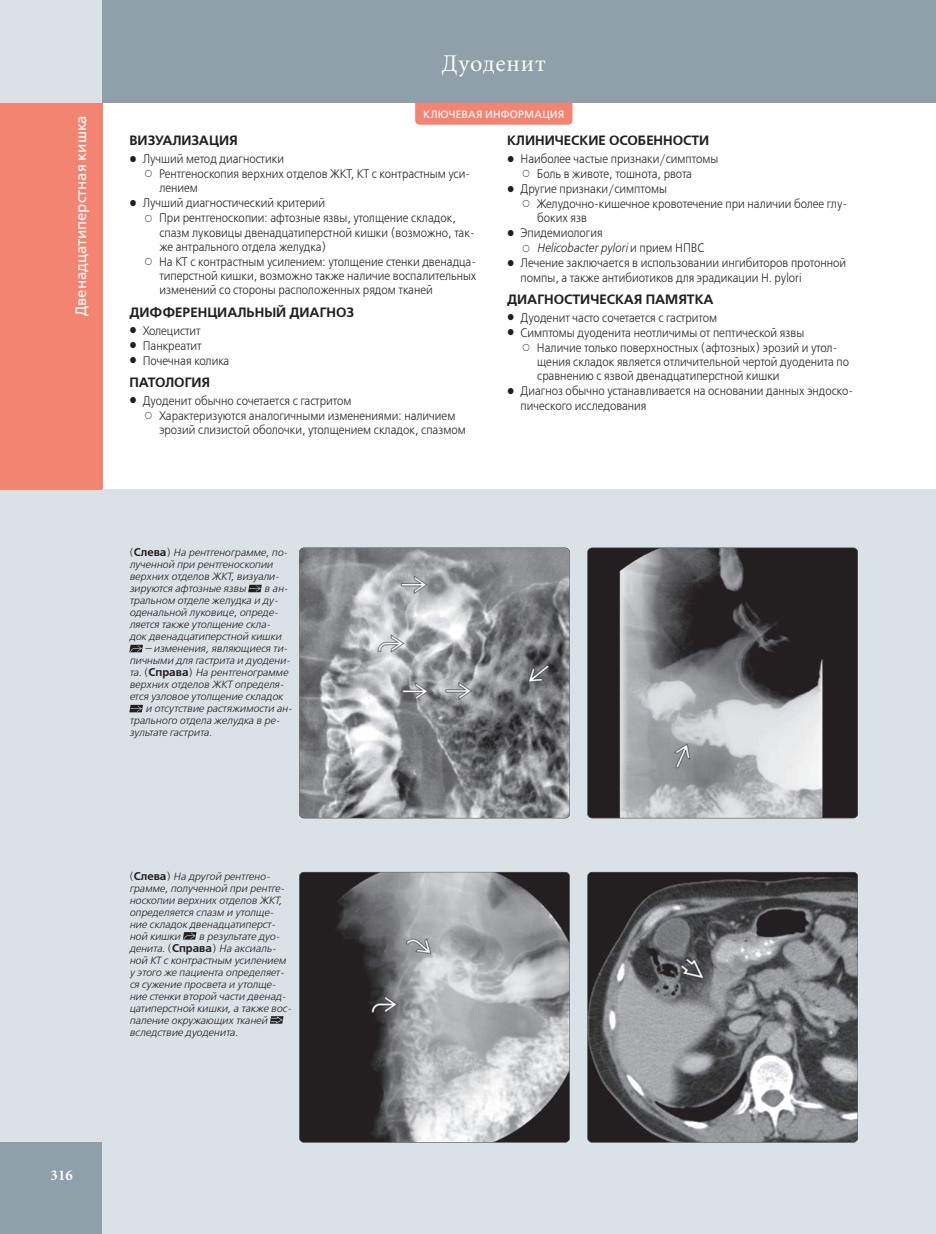
<style>
.page{position:relative;width:936px;height:1234px;background:#fff}
.page>*{position:absolute;margin:0;border:0;box-sizing:border-box;transform-origin:0 0}
.t1{font:24px "Minion Cyr";letter-spacing:.04em;color:#fff}
.t2{font:15px "Free Set C";color:#fff}
.t3{font:700 15px "Minion Cyr";color:#fff}
.t4{font:13.5px "Free Set Demi C";color:#231f20}
.t5{font:12.3px/15px "Free Set Light C";color:#231f20;scale:.91 1}
.t6{font:italic 12.3px "Free Set Light C";color:#231f20;scale:.91 1}
.t7{font:italic 10.5px/12px "Free Set Light C";color:#231f20}
.t8{font:10.5px "Free Set C";letter-spacing:.015em;color:#fff}
.s1{font-style:normal}
.s2{font-family:"Free Set Demi C";font-style:normal;font-size:11.25px}
</style>
<div class="page">
<div style="left:0;top:0;width:102px;height:1142px;background:#dae2e7"></div>
<div style="left:102px;top:0;width:833px;height:103px;background:#8fa0aa"></div>
<div style="left:0;top:103px;width:102px;height:386px;background:#f48472"></div>
<div style="left:0;top:1142px;width:102px;height:91px;background:#8fa0aa"></div>
<div style="left:102px;top:489px;width:833px;height:744px;background:#dae2e7"></div>
<div style="left:415px;top:103px;width:157px;height:22px;background:#f48472"></div>
<svg style="left:248px;top:584px;width:14px;height:8px"></svg>
<svg style="left:129px;top:644px;width:14px;height:8px"></svg>
<svg style="left:129px;top:704px;width:14px;height:8px"></svg>
<svg style="left:183px;top:932px;width:13px;height:7px"></svg>
<svg style="left:270px;top:1016px;width:13px;height:7px"></svg>
<img style="left:299px;top:548px;width:270px;height:269px">
<img style="left:587px;top:548px;width:270px;height:269px">
<img style="left:299px;top:872px;width:270px;height:269px">
<img style="left:587px;top:872px;width:270px;height:269px">
<p class="t2" style="left:73px;top:316px;width:202px;rotate:-90deg">Двенадцатиперстная кишка</p>
<h1 class="t1" style="left:441px;top:49px;width:106px">Дуоденит</h1>
<p class="t8" style="left:423px;top:108px;width:143px">КЛЮЧЕВАЯ ИНФОРМАЦИЯ</p>
<p class="t4" style="left:129px;top:133px;width:110px">ВИЗУАЛИЗАЦИЯ</p>
<p class="t5" style="left:143px;top:152px;width:157px">Лучший метод диагностики</p>
<p class="t5" style="left:159px;top:167px;width:343px">Рентгеноскопия верхних отделов ЖКТ, КТ с контрастным уси‑</p>
<p class="t5" style="left:159px;top:181px;width:44px">лением</p>
<p class="t5" style="left:143px;top:196px;width:202px">Лучший диагностический критерий</p>
<p class="t5" style="left:159px;top:211px;width:327px">При рентгеноскопии: афтозные язвы, утолщение складок,</p>
<p class="t5" style="left:159px;top:225px;width:348px">спазм луковицы двенадцатиперстной кишки (возможно, так‑</p>
<p class="t5" style="left:159px;top:240px;width:185px">же антрального отдела желудка)</p>
<p class="t5" style="left:159px;top:255px;width:350px">На КТ с контрастным усилением: утолщение стенки двенадца‑</p>
<p class="t5" style="left:159px;top:269px;width:350px">типерстной кишки, возможно также наличие воспалительных</p>
<p class="t5" style="left:159px;top:283px;width:302px">изменений со стороны расположенных рядом тканей</p>
<p class="t4" style="left:129px;top:304px;width:226px">ДИФФЕРЕНЦИАЛЬНЫЙ ДИАГНОЗ</p>
<p class="t5" style="left:143px;top:323px;width:97px">Холецистит<br>Панкреатит<br>Почечная колика</p>
<p class="t4" style="left:129px;top:374px;width:82px">ПАТОЛОГИЯ</p>
<p class="t5" style="left:159px;top:393px;width:338px;text-indent:-16px">Дуоденит обычно сочетается с гастритом<br>Характеризуются аналогичными изменениями: наличием эрозий слизистой оболочки, утолщением складок, спазмом</p>
<p class="t4" style="left:507px;top:133px;width:203px">КЛИНИЧЕСКИЕ ОСОБЕННОСТИ</p>
<p class="t5" style="left:520px;top:152px;width:219px">Наиболее частые признаки/симптомы</p>
<p class="t5" style="left:537px;top:167px;width:172px">Боль в животе, тошнота, рвота</p>
<p class="t5" style="left:520px;top:182px;width:162px">Другие признаки/симптомы</p>
<p class="t5" style="left:537px;top:197px;width:342px">Желудочно‑кишечное кровотечение при наличии более глу‑</p>
<p class="t5" style="left:537px;top:211px;width:56px">боких язв</p>
<p class="t5" style="left:520px;top:226px;width:92px">Эпидемиология</p>
<p class="t6" style="left:537px;top:242px;width:185px">Helicobacter pylori <span class="s1">и прием НПВС</span></p>
<p class="t5" style="left:520px;top:256px;width:359px">Лечение заключается в использовании ингибиторов протонной</p>
<p class="t5" style="left:520px;top:270px;width:310px">помпы, а также антибиотиков для эрадикации H. pylori</p>
<p class="t4" style="left:507px;top:291px;width:208px">ДИАГНОСТИЧЕСКАЯ ПАМЯТКА</p>
<p class="t5" style="left:520px;top:310px;width:218px">Дуоденит часто сочетается с гастритом</p>
<p class="t5" style="left:520px;top:325px;width:313px">Симптомы дуоденита неотличимы от пептической язвы</p>
<p class="t5" style="left:537px;top:340px;width:331px">Наличие только поверхностных (афтозных) эрозий и утол‑</p>
<p class="t5" style="left:537px;top:355px;width:344px">щения складок является отличительной чертой дуоденита по</p>
<p class="t5" style="left:537px;top:369px;width:268px">сравнению с язвой двенадцатиперстной кишки</p>
<p class="t5" style="left:520px;top:384px;width:367px">Диагноз обычно устанавливается на основании данных эндоско‑</p>
<p class="t5" style="left:520px;top:398px;width:140px">пического исследования</p>
<p class="t7" style="left:129px;top:547px;width:160px"><span class="s1">(</span><span class="s2">Слева</span><span class="s1">)</span> На рентгенограмме, по‑ лученной при рентгеноскопии верхних отделов ЖКТ, визуали‑ зируются афтозные язвы</p>
<p class="t7" style="left:129px;top:583px;width:160px;text-indent:135px">в ан‑ тральном отделе желудка и ду‑ оденальной луковице, опреде‑ ляется также утолщение скла‑ док двенадцатиперстной кишки</p>
<p class="t7" style="left:144px;top:643px;width:145px">— изменения, являющиеся ти‑</p>
<p class="t7" style="left:129px;top:655px;width:162px">пичными для гастрита и дуодени‑</p>
<p class="t7" style="left:129px;top:667px;width:160px">та. <span class="s1">(</span><span class="s2">Справа</span><span class="s1">)</span> На рентгенограмме</p>
<p class="t7" style="left:129px;top:679px;width:156px">верхних отделов ЖКТ определя‑</p>
<p class="t7" style="left:129px;top:691px;width:155px">ется узловое утолщение складок</p>
<p class="t7" style="left:145px;top:703px;width:148px">и отсутствие растяжимости ан‑</p>
<p class="t7" style="left:129px;top:715px;width:152px">трального отдела желудка в ре‑</p>
<p class="t7" style="left:129px;top:727px;width:84px">зультате гастрита.</p>
<p class="t7" style="left:129px;top:870px;width:157px"><span class="s1">(</span><span class="s2">Слева</span><span class="s1">)</span> На другой рентгено‑ грамме, полученной при рентге‑ носкопии верхних отделов ЖКТ, определяется спазм и утолще‑ ние складок двенадцатиперст‑ ной кишки</p>
<p class="t7" style="left:129px;top:930px;width:164px;text-indent:69px">в результате дуо‑ денита. <span class="s1">(</span><span class="s2">Справа</span><span class="s1">)</span> На аксиаль‑ ной КТ с контрастным усилением у этого же пациента определяет‑ ся сужение просвета и утолще‑ ние стенки второй части двенад‑ цатиперстной кишки, а также вос‑ паление окружающих тканей вследствие дуоденита.</p>
<p class="t3" style="left:51px;top:1166px;width:24px">316</p>
</div>
